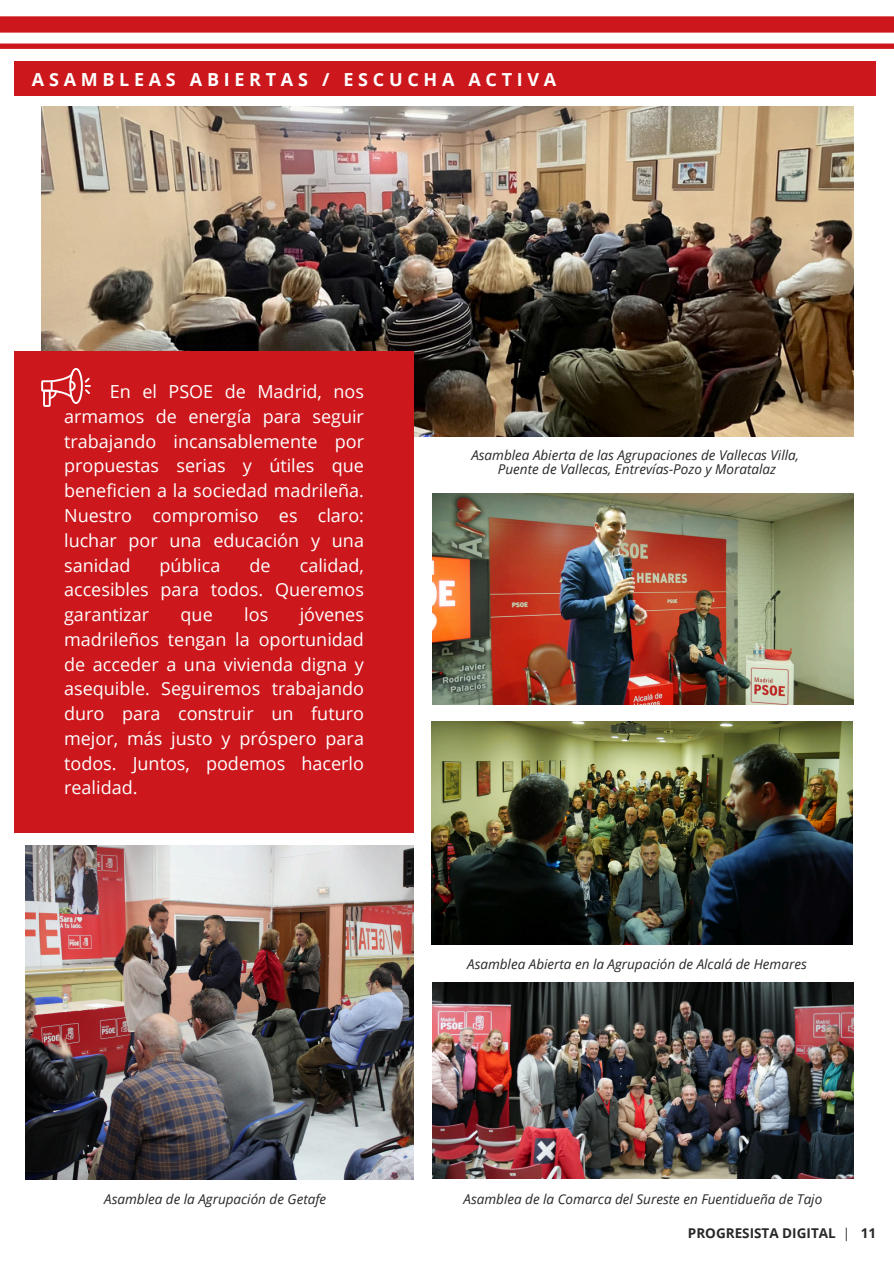
<style>
.page{position:relative;width:894px;height:1264px;background:#fff}
.page>*{position:absolute;margin:0;border:0;box-sizing:border-box;transform-origin:0 0}
.t1{font:18px/24.8px "Open Sans";color:#fff;text-align:justify}
.t2{font:700 18px "Open Sans";letter-spacing:.26em;color:#fff}
.t3{font:italic 13.5px "Open Sans";color:#282828}
.t4{font:700 13.5px "Open Sans";color:#282828}
.s1{font-weight:400}
</style>
<div class="page">
<div style="left:14px;top:61px;width:862px;height:35px;background:#cc171c"></div>
<svg style="left:0;top:16px;width:893px;height:33px"></svg>
<img style="left:41px;top:106px;width:811px;height:330px">
<div style="left:14px;top:351px;width:399px;height:481px;background:#cc171c"></div>
<img style="left:432px;top:982px;width:421px;height:196px">
<img style="left:432px;top:494px;width:421px;height:210px">
<svg style="left:41px;top:368px;width:50px;height:39px"></svg>
<img style="left:25px;top:845px;width:389px;height:333px">
<img style="left:431px;top:721px;width:421px;height:223px">
<p class="t2" style="left:32px;top:66px;width:525px">ASAMBLEAS ABIERTAS / ESCUCHA ACTIVA</p>
<h2 class="t1" style="left:64px;top:379px;width:301px;text-indent:46px">En el PSOE de Madrid, nos armamos de energía para seguir trabajando incansablemente por propuestas serias y útiles que beneficien a la sociedad madrileña.<br>Nuestro compromiso es claro: luchar por una educación y una sanidad</h2>
<h2 class="t1" style="left:159px;top:552px;width:62px">pública</h2>
<h2 class="t1" style="left:249px;top:552px;width:23px">de</h2>
<h2 class="t1" style="left:64px;top:552px;width:301px;text-indent:236px">calidad, accesibles para todos. Queremos garantizar</h2>
<h2 class="t1" style="left:64px;top:601px;width:301px;text-indent:235px">jóvenes madrileños tengan la oportunidad de acceder a una vivienda digna y asequible. Seguiremos trabajando duro para construir un futuro mejor, más justo y próspero para todos. Juntos, podemos hacerlo realidad.</h2>
<h2 class="t1" style="left:180px;top:601px;width:34px">que</h2>
<h2 class="t1" style="left:244px;top:601px;width:25px">los</h2>
<p class="t3" style="left:104px;top:1189px;width:223px">Asamblea de la Agrupación de Getafe</p>
<p class="t3" style="left:471px;top:445px;width:329px">Asamblea Abierta de las Agrupaciones de Vallecas Villa,</p>
<p class="t3" style="left:497px;top:460px;width:280px">Puente de Vallecas, Entrevías-Pozo y Moratalaz</p>
<p class="t3" style="left:467px;top:954px;width:341px">Asamblea Abierta en la Agrupación de Alcalá de Hemares</p>
<h1 class="t3" style="left:463px;top:1189px;width:360px">Asamblea de la Comarca del Sureste en Fuentidueña de Tajo</h1>
<p class="t4" style="left:687px;top:1223px;width:190px">PROGRESISTA DIGITAL <span class="s1">|</span> 11</p>
</div>
